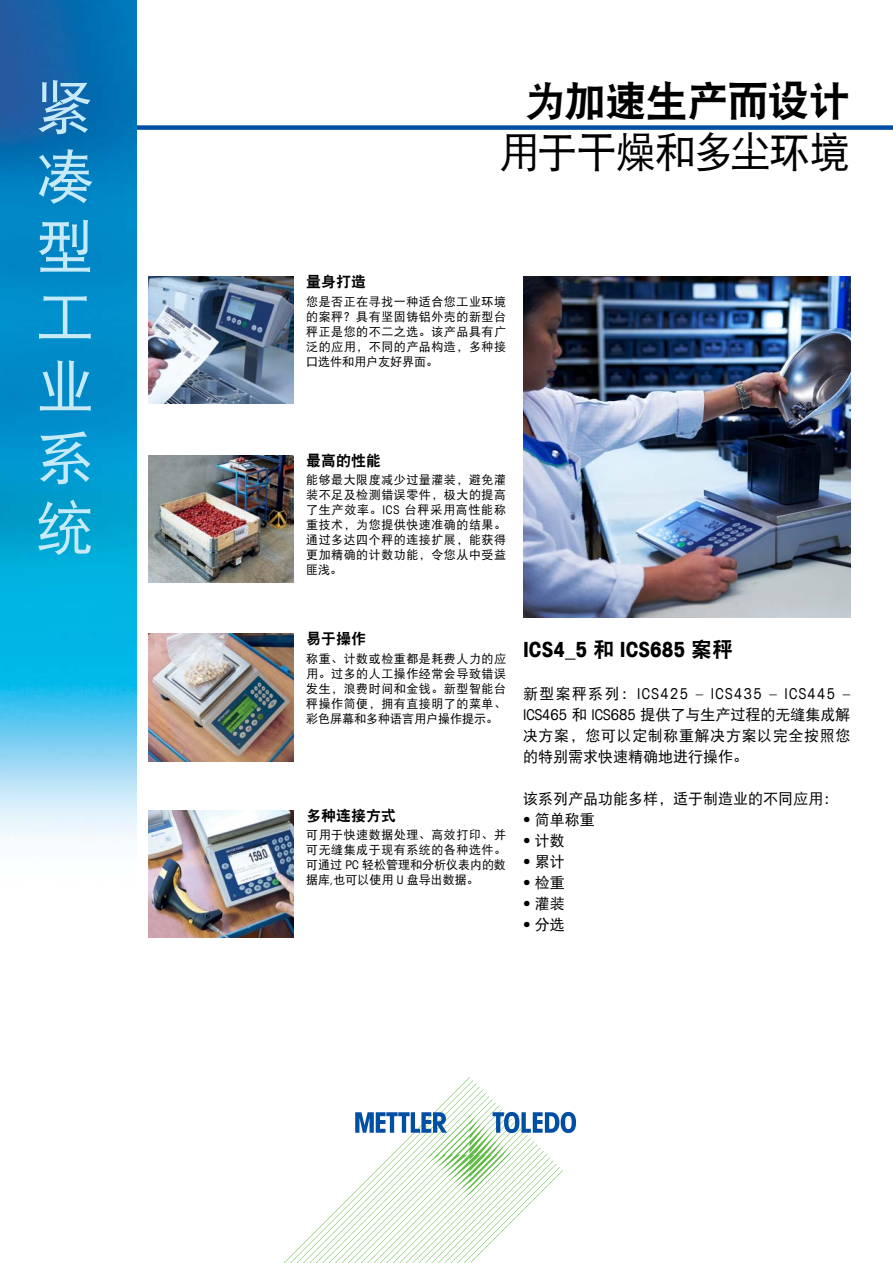
<style>
.page{position:relative;width:893px;height:1263px;background:#fff}
.page>*{position:absolute;margin:0;border:0;box-sizing:border-box;transform-origin:0 0}
.t1{font:58.5px/70.2px "DFP Hei W5";color:#c7eafb;text-align:justify}
.t2{font:42px "DFP Hei W5";letter-spacing:-.04em;color:#000}
.t3{font:42px "DFP Hei W9";letter-spacing:-.035em;color:#000}
.t4{font:700 condensed 21px "Avant Garde Com";color:#000}
.t5{font:15px/21px "DFP Hei W5";color:#000;text-align:justify}
.t6{font:condensed 15px "Avant Garde Com";letter-spacing:.09em;color:#000}
.t7{font:15px "DFP Hei W9";color:#000}
.t8{font:12px/15px "DFP Hei W5";letter-spacing:.045em;color:#000;text-align:justify}
.s1{font-family:"Avant Garde Com";font-stretch:condensed}
.s2{font-family:"DFP Hei W9";font-weight:400;font-stretch:normal}
.s3{font-family:"DFP Hei W5";font-stretch:normal}
</style>
<div class="page">
<div style="left:111px;top:125px;width:782px;height:5px;background:#004fa3"></div>
<svg style="left:284px;top:1077px;width:292px;height:186px"></svg>
<img style="left:0;top:0;width:136px;height:842px">
<img style="left:523px;top:276px;width:327px;height:341px">
<img style="left:149px;top:276px;width:144px;height:128px">
<img style="left:149px;top:455px;width:144px;height:128px">
<img style="left:149px;top:634px;width:144px;height:127px">
<img style="left:149px;top:810px;width:144px;height:128px">
<h1 class="t1" style="left:36px;top:70px;width:60px">紧凑型工业系统</h1>
<h2 class="t3" style="left:524px;top:78px;width:328px">为加速生产而设计</h2>
<h2 class="t2" style="left:498px;top:129px;width:354px">用于干燥和多尘环境</h2>
<p class="t7" style="left:306px;top:274px;width:61px">量身打造</p>
<p class="t8" style="left:306px;top:294px;width:201px">您是否正在寻找一种适合您工业环境的案秤？具有坚固铸铝外壳的新型台秤正是您的不二之选。该产品具有广泛的应用，不同的产品构造，多种接口选件和用户友好界面。</p>
<p class="t7" style="left:306px;top:452px;width:76px">最高的性能</p>
<p class="t8" style="left:306px;top:472px;width:201px">能够最大限度减少过量灌装，避免灌装不足及检测错误零件，极大的提高了生产效率。<span class="s1">ICS</span> 台秤采用高性能称重技术，为您提供快速准确的结果。通过多达四个秤的连接扩展，能获得更加精确的计数功能，令您从中受益匪浅。</p>
<p class="t7" style="left:306px;top:631px;width:61px">易于操作</p>
<p class="t8" style="left:306px;top:651px;width:201px">称重、计数或检重都是耗费人力的应用。过多的人工操作经常会导致错误发生，浪费时间和金钱。新型智能台秤操作简便，拥有直接明了的菜单、彩色屏幕和多种语言用户操作提示。</p>
<p class="t7" style="left:306px;top:807px;width:91px">多种连接方式</p>
<p class="t8" style="left:306px;top:827px;width:201px">可用于快速数据处理、高效打印、并可无缝集成于现有系统的各种选件。可通过 <span class="s1">PC</span> 轻松管理和分析仪表内的数据库<span class="s1">,</span>也可以使用 <span class="s1">U</span> 盘导出数据。</p>
<h3 class="t4" style="left:523px;top:636px;width:212px">ICS4_5 <span class="s2">和</span> ICS685 <span class="s2">案秤</span></h3>
<p class="t6" style="left:523px;top:684px;width:329px"><span class="s3">新型案秤系列：</span>ICS425 – ICS435 – ICS445 –</p>
<p class="t5" style="left:523px;top:703px;width:329px"><span class="s1">ICS465</span> 和 <span class="s1">ICS685</span> 提供了与生产过程的无缝集成解决方案，您可以定制称重解决方案以完全按照您的特别需求快速精确地进行操作。</p>
<p class="t5" style="left:523px;top:787px;width:316px">该系列产品功能多样，适于制造业的不同应用：</p>
<p class="t5" style="left:523px;top:808px;width:73px"><span class="s1">•</span> 简单称重</p>
<p class="t5" style="left:523px;top:829px;width:43px"><span class="s1">•</span> 计数</p>
<p class="t5" style="left:523px;top:850px;width:43px"><span class="s1">•</span> 累计</p>
<p class="t5" style="left:523px;top:871px;width:43px"><span class="s1">•</span> 检重</p>
<p class="t5" style="left:523px;top:892px;width:43px"><span class="s1">•</span> 灌装</p>
<p class="t5" style="left:523px;top:913px;width:43px"><span class="s1">•</span> 分选</p>
</div>
